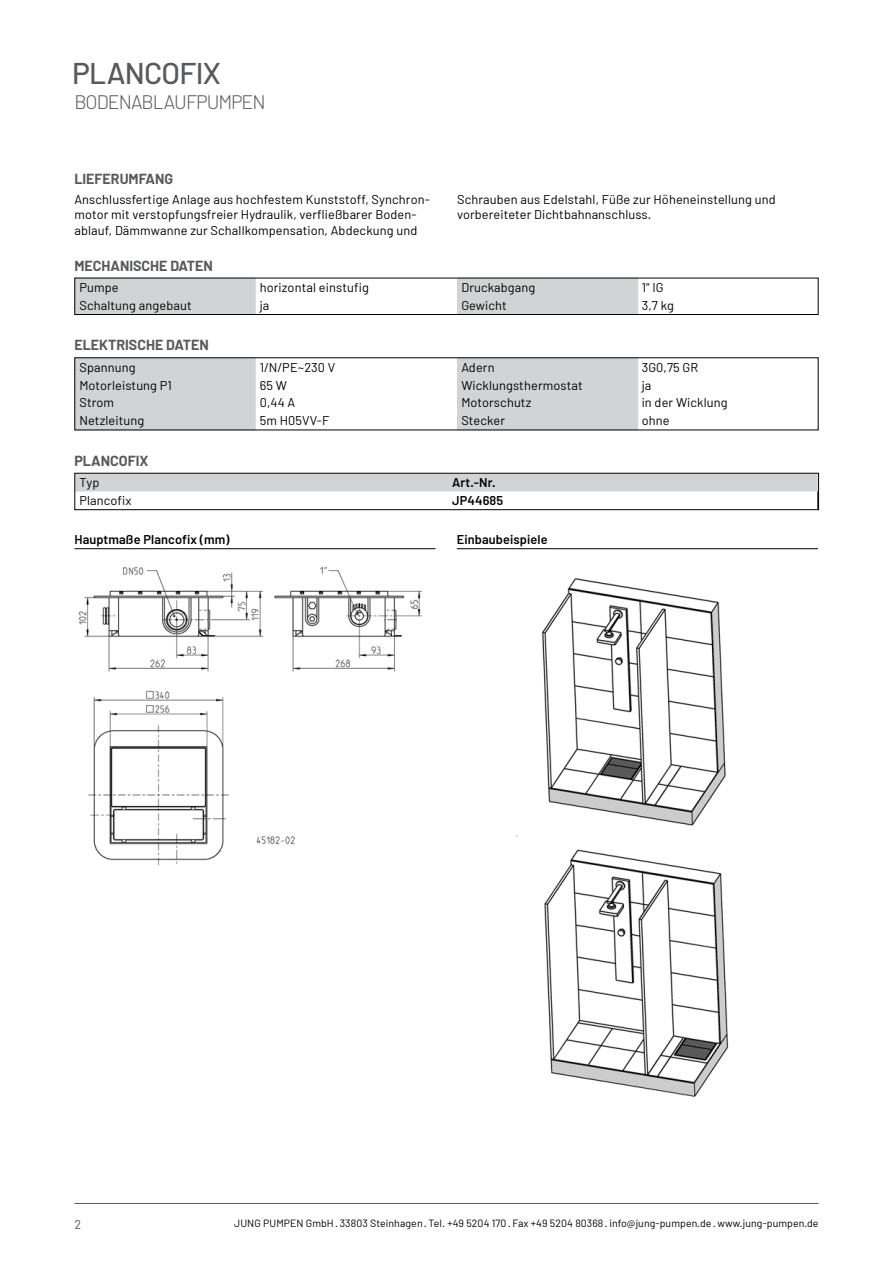
<style>
.page{position:relative;width:893px;height:1263px;background:#fff}
.page>*{position:absolute;margin:0;border:0;box-sizing:border-box;transform-origin:0 0}
.t1{font:500 30px "Barlow";letter-spacing:-.025em;color:#58595b}
.t2{font:300 19.5px "Barlow";letter-spacing:-.05em;color:#58595b}
.t3{font:700 14.25px "Barlow";color:#58595b}
.t4{font:12.75px/15.3px "Barlow";letter-spacing:.01em;color:#000}
.t5{font:600 12.75px "Barlow";letter-spacing:.01em;color:#000}
.t6{font:12.75px "Barlow";color:#58595b}
.t7{font:10.5px "Barlow";letter-spacing:.01em;color:#000}
</style>
<div class="page">
<hr style="left:74px;top:1203px;width:745px;height:1px;background:#58595b">
<div style="left:76px;top:475px;width:741px;height:17px;background:#d1d3d4"></div>
<div style="left:74px;top:473px;width:745px;height:37px;border:1px solid #000"></div>
<svg style="left:76px;top:280px;width:562px;height:33px"></svg>
<div style="left:74px;top:278px;width:745px;height:37px;border:1px solid #000"></div>
<svg style="left:76px;top:359px;width:562px;height:69px"></svg>
<hr style="left:74px;top:548px;width:361px;height:1px;background:#000">
<img style="left:78px;top:566px;width:345px;height:300px">
<hr style="left:457px;top:548px;width:361px;height:1px;background:#000">
<img style="left:516px;top:578px;width:213px;height:519px">
<h1 class="t1" style="left:72px;top:55px;width:150px">PLANCOFIX</h1>
<h2 class="t2" style="left:74px;top:90px;width:193px">BODENABLAUFPUMPEN</h2>
<p class="t3" style="left:74px;top:170px;width:100px">LIEFERUMFANG</p>
<p class="t4" style="left:74px;top:192px;width:357px">Anschlussfertige Anlage aus hochfestem Kunststoff, Synchron&shy;motor mit verstopfungsfreier Hydraulik, verfließbarer Boden&shy;ablauf, Dämmwanne zur Schallkompensation, Abdeckung und</p>
<p class="t4" style="left:457px;top:192px;width:320px">Schrauben aus Edelstahl, Füße zur Höheneinstellung und vorbereiteter Dichtbahnanschluss.</p>
<p class="t3" style="left:74px;top:257px;width:140px">MECHANISCHE DATEN</p>
<p class="t4" style="left:79px;top:279px;width:41px">Pumpe</p>
<p class="t4" style="left:260px;top:279px;width:111px">horizontal einstufig</p>
<p class="t4" style="left:79px;top:297px;width:114px">Schaltung angebaut</p>
<p class="t4" style="left:260px;top:297px;width:11px">ja</p>
<p class="t3" style="left:74px;top:336px;width:136px">ELEKTRISCHE DATEN</p>
<p class="t4" style="left:79px;top:359px;width:58px">Spannung</p>
<p class="t4" style="left:260px;top:359px;width:77px">1/N/PE~230 V</p>
<p class="t4" style="left:79px;top:377px;width:94px">Motorleistung P1</p>
<p class="t4" style="left:260px;top:377px;width:29px">65 W</p>
<p class="t4" style="left:79px;top:395px;width:36px">Strom</p>
<p class="t4" style="left:260px;top:395px;width:37px">0,44 A</p>
<p class="t4" style="left:79px;top:413px;width:66px">Netzleitung</p>
<p class="t4" style="left:260px;top:413px;width:71px">5m H05VV-F</p>
<p class="t3" style="left:74px;top:452px;width:76px">PLANCOFIX</p>
<p class="t4" style="left:461px;top:279px;width:75px">Druckabgang</p>
<p class="t4" style="left:642px;top:279px;width:23px">1“ IG</p>
<p class="t4" style="left:461px;top:297px;width:47px">Gewicht</p>
<p class="t4" style="left:642px;top:297px;width:34px">3,7 kg</p>
<p class="t4" style="left:461px;top:359px;width:35px">Adern</p>
<p class="t4" style="left:642px;top:359px;width:58px">3G0,75 GR</p>
<p class="t4" style="left:461px;top:377px;width:123px">Wicklungsthermostat</p>
<p class="t4" style="left:642px;top:377px;width:11px">ja</p>
<p class="t4" style="left:461px;top:395px;width:72px">Motorschutz</p>
<p class="t4" style="left:642px;top:395px;width:87px">in der Wicklung</p>
<p class="t4" style="left:461px;top:413px;width:45px">Stecker</p>
<p class="t4" style="left:642px;top:413px;width:29px">ohne</p>
<p class="t4" style="left:79px;top:475px;width:21px">Typ</p>
<p class="t5" style="left:452px;top:475px;width:45px">Art.-Nr.</p>
<p class="t4" style="left:79px;top:492px;width:54px">Plancofix</p>
<p class="t5" style="left:452px;top:492px;width:53px">JP44685</p>
<p class="t5" style="left:74px;top:532px;width:157px">Hauptmaße Plancofix (mm)</p>
<p class="t5" style="left:457px;top:532px;width:92px">Einbaubeispiele</p>
<p class="t6" style="left:74px;top:1216px;width:8px">2</p>
<p class="t7" style="left:234px;top:1216px;width:586px">JUNG PUMPEN GmbH · 33803 Steinhagen · Tel. +49 5204 170 · Fax +49 5204 80368 · info@jung-pumpen.de · www.jung-pumpen.de</p>
</div>
